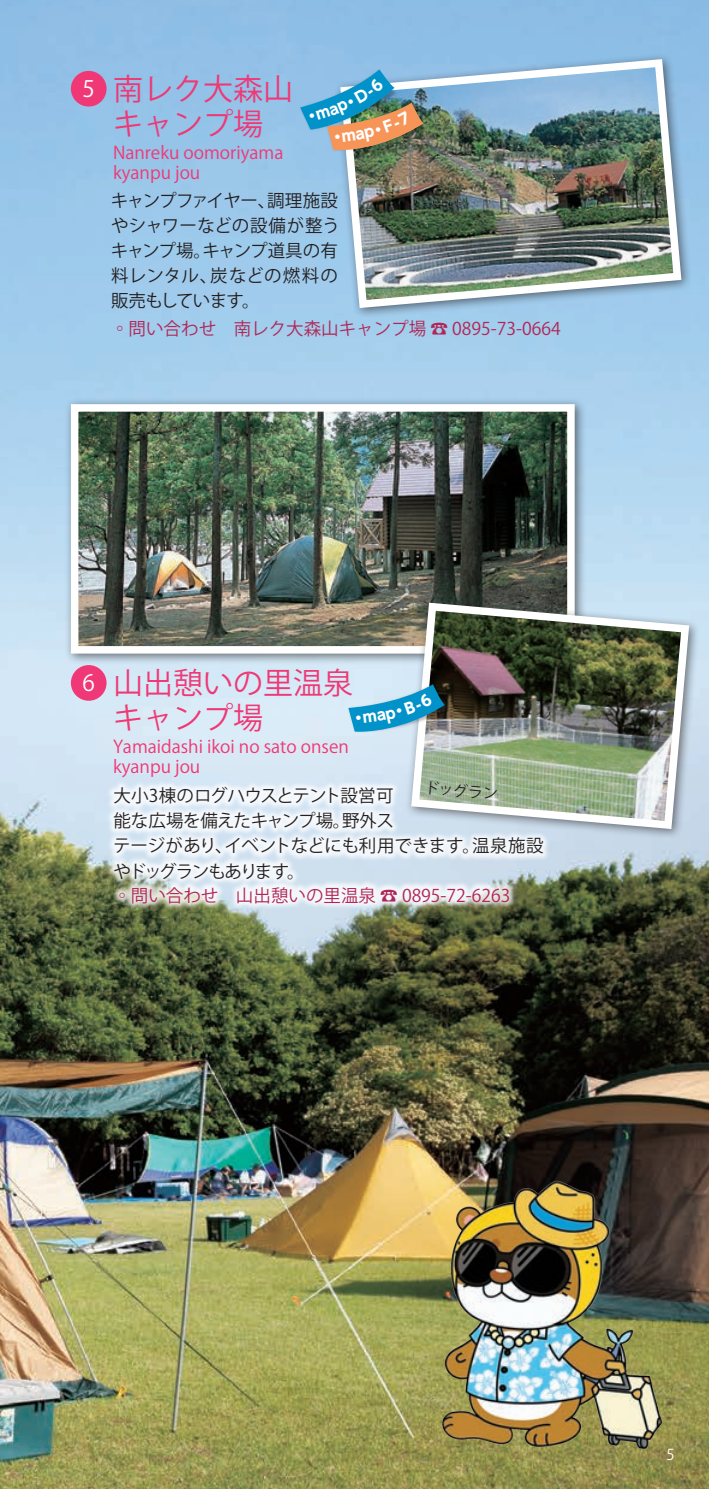
<style>
.page{position:relative;width:709px;height:1489px;background:#fff}
.page>*{position:absolute;margin:0;border:0;box-sizing:border-box;transform-origin:0 0}
.t1{font:30px/35px "Koz Go Pr 6 N";color:#ef3875}
.t2{font:22.5px "Koz Go Pr 6 N";color:#fff}
.t3{font:17.5px/25px "Koz Go Pr 6 N";letter-spacing:-.02em;color:#231f20}
.t4{font:17.5px/19.5px "Koz Go Pr 6 N";color:#ef3875}
.t5{font:17.5px "Koz Go Pr 6 N";color:#b12656}
.t6{font:15px "Koz Go Pr 6 N";color:#231f20}
.t7{font:15px "Koz Go Pr 6 N";color:#fff}
</style>
<div class="page">
<img style="left:0;top:0;width:709px;height:1488px">
<div style="left:64px;top:397px;width:523px;height:268px;background:#231f20;opacity:.6"></div>
<img style="left:80px;top:413px;width:485px;height:231px">
<div style="left:71px;top:404px;width:503px;height:249px;border:8px solid #fff"></div>
<div style="left:405px;top:596px;width:295px;height:244px;background:#231f20;opacity:.6"></div>
<img style="left:407px;top:598px;width:286px;height:235px">
<div style="left:334px;top:53px;width:358px;height:266px;background:#231f20;opacity:.6"></div>
<img style="left:336px;top:55px;width:349px;height:257px">
<img style="left:360px;top:1168px;width:349px;height:303px">
<div style="left:71px;top:665px;width:36px;height:35px;background:#ef3875;border-radius:50%"></div>
<div style="left:71px;top:71px;width:36px;height:36px;background:#ef3875;border-radius:50%"></div>
<div style="left:112px;top:879px;width:404px;height:31px;background:#fff;opacity:.8"></div>
<div style="left:106px;top:779px;width:444px;height:107px;background:#fff;opacity:.8"></div>
<img style="left:319px;top:99px;width:112px;height:60px">
<img style="left:291px;top:64px;width:114px;height:76px">
<img style="left:340px;top:680px;width:112px;height:61px">
<img style="left:300px;top:69px;width:123px;height:82px">
<svg style="left:348px;top:684px;width:96px;height:48px;background:#5caccb"></svg>
<p class="t2" style="left:82px;top:76px;width:14px">5</p>
<h1 class="t1" style="left:113px;top:72px;width:181px">南レク大森山キャンプ場</h1>
<p class="t4" style="left:113px;top:143px;width:172px">Nanreku oomoriyama kyanpu jou</p>
<p class="t3" style="left:111px;top:188px;width:230px;text-align:justify">キャンプファイヤー、調理施設やシャワーなどの設備が整うキャンプ場。キャンプ道具の有料レンタル、炭などの燃料の販売もしています。</p>
<p class="t5" style="left:111px;top:318px;width:451px">◦問い合わせ　南レク大森山キャンプ場 ☎ 0895-73-0664</p>
<p class="t2" style="left:82px;top:670px;width:14px">6</p>
<h1 class="t1" style="left:113px;top:666px;width:241px">山出憩いの里温泉キャンプ場</h1>
<p class="t4" style="left:113px;top:737px;width:237px">Yamaidashi ikoi no sato onsen kyanpu jou</p>
<p class="t6" style="left:425px;top:779px;width:75px;rotate:5deg">ドッグラン</p>
<p class="t3" style="left:113px;top:783px;width:432px">大小3棟のログハウスとテント設営可<br>能な広場を備えたキャンプ場。野外ス<br>テージがあり、イベントなどにも利用できます。温泉施設やドッグランもあります。</p>
<p class="t5" style="left:113px;top:885px;width:398px">◦問い合わせ　山出憩いの里温泉 ☎ 0895-72-6263</p>
<p class="t7" style="left:666px;top:1445px;width:10px">5</p>
</div>
